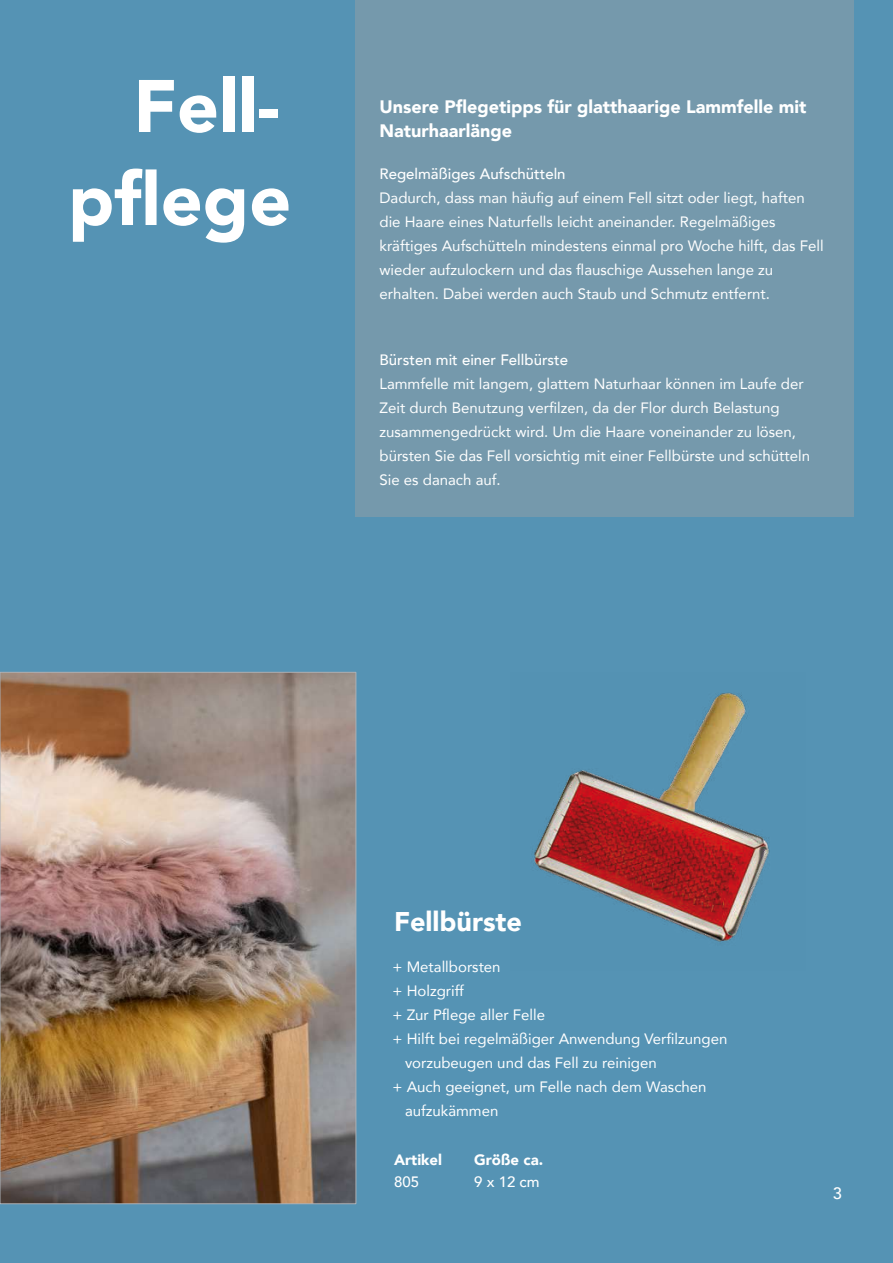
<style>
.page{position:relative;width:893px;height:1263px;background:#5593b4}
.page>*{position:absolute;margin:0;border:0;box-sizing:border-box;transform-origin:0 0}
.t1{font:900 73.5px/93px "Avenir";color:#fff;text-align:right}
.t2{font:900 27px "Avenir";color:#fff}
.t3{font:900 18px/24px "Avenir";color:#fff}
.t4{font:500 16.5px "Avenir";color:#fff}
.t5{font:15px/24px "Avenir";color:#fff}
.t6{font:500 15px "Avenir";color:#fff}
.t7{font:900 15px "Avenir";color:#fff}
</style>
<div class="page">
<div style="left:355px;top:0;width:498px;height:517px;background:#7599ac"></div>
<img style="left:2px;top:674px;width:352px;height:528px">
<img style="left:534px;top:692px;width:236px;height:250px">
<h1 class="t1" style="left:68px;top:62px;width:225px">Fell&shy;pflege</h1>
<p class="t3" style="left:379px;top:95px;width:429px">Unsere Pflegetipps für glatthaarige Lammfelle mit<br>Naturhaarlänge</p>
<p class="t6" style="left:379px;top:163px;width:188px">Regelmäßiges Aufschütteln</p>
<p class="t5" style="left:379px;top:185px;width:446px">Dadurch, dass man häufig auf einem Fell sitzt oder liegt, haften die Haare eines Naturfells leicht aneinander. Regelmäßiges kräftiges Aufschütteln mindestens einmal pro Woche hilft, das Fell wieder aufzulockern und das flauschige Aussehen lange zu erhalten. Dabei werden auch Staub und Schmutz entfernt.</p>
<p class="t6" style="left:379px;top:349px;width:190px">Bürsten mit einer Fellbürste</p>
<p class="t5" style="left:379px;top:371px;width:432px">Lammfelle mit langem, glattem Naturhaar können im Laufe der Zeit durch Benutzung verfilzen, da der Flor durch Belastung zusammengedrückt wird. Um die Haare voneinander zu lösen, bürsten Sie das Fell vorsichtig mit einer Fellbürste und schütteln Sie es danach auf.</p>
<h2 class="t2" style="left:394px;top:904px;width:130px">Fellbürste</h2>
<p class="t5" style="left:392px;top:955px;width:110px">+ Metallborsten</p>
<p class="t5" style="left:392px;top:979px;width:73px">+ Holzgriff</p>
<p class="t5" style="left:392px;top:1003px;width:154px">+ Zur Pflege aller Felle</p>
<p class="t5" style="left:392px;top:1027px;width:336px">+ Hilft bei regelmäßiger Anwendung Verfilzungen</p>
<p class="t5" style="left:405px;top:1051px;width:253px">vorzubeugen und das Fell zu reinigen</p>
<p class="t5" style="left:392px;top:1075px;width:316px">+ Auch geeignet, um Felle nach dem Waschen</p>
<p class="t5" style="left:405px;top:1099px;width:95px">aufzukämmen</p>
<p class="t7" style="left:394px;top:1150px;width:50px">Artikel</p>
<p class="t6" style="left:394px;top:1172px;width:27px">805</p>
<p class="t7" style="left:474px;top:1150px;width:71px">Größe ca.</p>
<p class="t6" style="left:474px;top:1172px;width:67px">9 x 12 cm</p>
<p class="t4" style="left:833px;top:1182px;width:11px">3</p>
</div>
